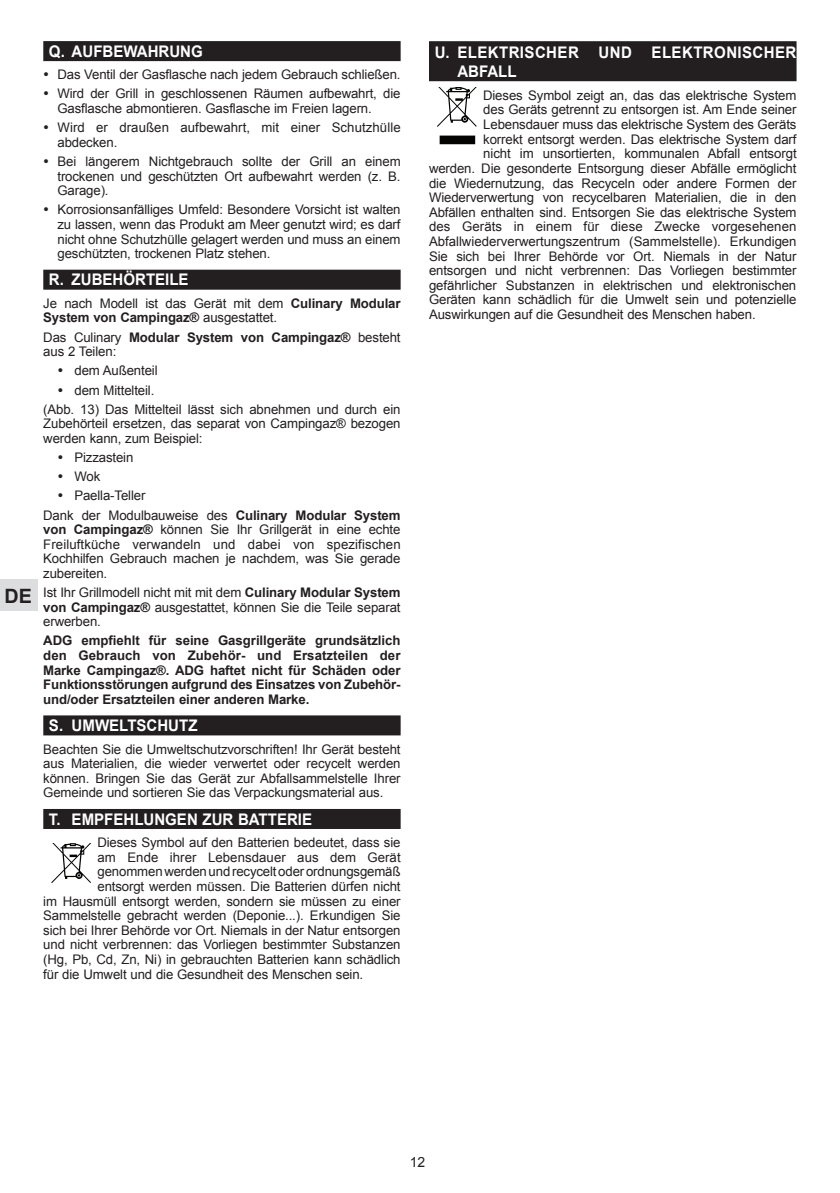
<style>
.page{position:relative;width:840px;height:1193px;background:#fff}
.page>*{position:absolute;margin:0;border:0;box-sizing:border-box;transform-origin:0 0}
.t1{font:700 19.8px "Arial";color:#231f20}
.t2{font:700 16px "Arial";color:#fff;scale:.94 1}
.t3{font:700 16px "Arial";letter-spacing:.025em;color:#fff;scale:.94 1}
.t4{font:14px "Arial";color:#231f20}
.t5{font:13.2px/14.6px "Arial";letter-spacing:-.01em;color:#231f20}
.t6{font:700 13.2px/14.6px "Arial";letter-spacing:-.01em;color:#231f20;text-align:justify}
.s1{font-weight:700}
</style>
<div class="page">
<div style="left:0;top:579px;width:38px;height:32px;background:#dcdddf"></div>
<div style="left:43px;top:41px;width:357px;height:20px;background:#231f20"></div>
<div style="left:43px;top:269px;width:357px;height:20px;background:#231f20"></div>
<div style="left:43px;top:715px;width:357px;height:20px;background:#231f20"></div>
<div style="left:43px;top:808px;width:357px;height:20px;background:#231f20"></div>
<svg style="left:51px;top:843px;width:41px;height:40px"></svg>
<div style="left:429px;top:41px;width:367px;height:40px;background:#231f20"></div>
<svg style="left:437px;top:88px;width:40px;height:56px"></svg>
<h1 class="t1" style="left:5px;top:582px;width:14px">DE</h1>
<p class="t2" style="left:49px;top:41px;width:141px">q. AUFBEWAHRUNG</p>
<p class="t5" style="left:57px;top:65px;width:344px;line-height:19.2px">Das Ventil der Gasflasche nach jedem Gebrauch schließen.<br>Wird der Grill in geschlossenen Räumen aufbewahrt, die</p>
<p class="t5" style="left:57px;top:99px;width:345px;line-height:19.2px">Gasflasche abmontieren. Gasflasche im Freien lagern.<br>Wird er draußen aufbewahrt, mit einer Schutzhülle</p>
<p class="t5" style="left:57px;top:133px;width:345px;line-height:19.2px">abdecken.<br>Bei längerem Nichtgebrauch sollte der Grill an einem</p>
<p class="t5" style="left:57px;top:169px;width:344px">trockenen und geschützten Ort aufbewahrt werden (z. B.<br>Garage).</p>
<p class="t5" style="left:57px;top:202px;width:344px;text-align:justify">Korrosionsanfälliges Umfeld: Besondere Vorsicht ist walten zu lassen, wenn das Produkt am Meer genutzt wird; es darf nicht ohne Schutzhülle gelagert werden und muss an einem geschützten, trockenen Platz stehen.</p>
<p class="t2" style="left:49px;top:269px;width:150px">r. Zubehörteile</p>
<p class="t5" style="left:43px;top:296px;width:359px">Je nach Modell ist das Gerät mit dem <span class="s1">Culinary Modular<br>System von Campingaz®</span> ausgestattet.</p>
<p class="t5" style="left:43px;top:330px;width:359px">Das Culinary <span class="s1">Modular System von Campingaz®</span> besteht aus 2 Teilen:</p>
<p class="t5" style="left:74px;top:363px;width:85px">dem Außenteil</p>
<p class="t5" style="left:74px;top:382px;width:81px">dem Mittelteil.</p>
<p class="t5" style="left:43px;top:402px;width:359px">(Abb. 13) Das Mittelteil lässt sich abnehmen und durch ein</p>
<p class="t5" style="left:43px;top:416px;width:359px">Zubehörteil ersetzen, das separat von Campingaz® bezogen werden kann, zum Beispiel:</p>
<p class="t5" style="left:74px;top:450px;width:60px">Pizzastein</p>
<p class="t5" style="left:74px;top:469px;width:27px">Wok</p>
<p class="t5" style="left:74px;top:488px;width:73px">Paella-Teller</p>
<p class="t5" style="left:43px;top:507px;width:359px">Dank der Modulbauweise des <span class="s1">Culinary Modular System</span></p>
<p class="t5" style="left:43px;top:522px;width:359px;text-align:justify"><span class="s1">von Campingaz®</span> können Sie Ihr Grillgerät in eine echte Freiluftküche verwandeln und dabei von spezifischen Kochhilfen Gebrauch machen je nachdem, was Sie gerade zubereiten.</p>
<p class="t5" style="left:43px;top:585px;width:359px;text-align:justify">Ist Ihr Grillmodell nicht mit mit dem <span class="s1">Culinary Modular System von Campingaz®</span> ausgestattet, können Sie die Teile separat erwerben.</p>
<p class="t6" style="left:43px;top:634px;width:20px">ADG</p>
<p class="t6" style="left:43px;top:634px;width:359px;text-indent:38px">empfiehlt für seine Gasgrillgeräte grundsätzlich den Gebrauch von Zubehör- und Ersatzteilen der Marke Campingaz®. ADG</p>
<p class="t6" style="left:43px;top:663px;width:359px;text-indent:167px">haftet nicht für Schäden oder Funktionsstörungen aufgrund des Einsatzes von Zubehör&shy;und/oder Ersatzteilen einer anderen Marke.</p>
<p class="t2" style="left:49px;top:714px;width:95px">s. U mweltsch</p>
<p class="t2" style="left:168px;top:714px;width:33px">utz</p>
<p class="t5" style="left:43px;top:741px;width:359px;text-align:justify">Beachten Sie die Umweltschutzvorschriften! Ihr Gerät besteht aus Materialien, die wieder verwertet oder recycelt werden können. Bringen Sie das Gerät zur Abfallsammelstelle Ihrer Gemeinde und sortieren Sie das Verpackungsmaterial aus.</p>
<p class="t2" style="left:49px;top:808px;width:281px">t. Empfehlungen zur Batterie</p>
<p class="t5" style="left:97px;top:835px;width:305px">Dieses Symbol auf den Batterien bedeutet, dass sie</p>
<p class="t5" style="left:97px;top:849px;width:305px">am Ende ihrer Lebensdauer aus dem Gerät</p>
<p class="t5" style="left:97px;top:864px;width:304px">genommen werden und recycelt oder ordnungsgemäß</p>
<p class="t5" style="left:97px;top:879px;width:304px">entsorgt werden müssen. Die Batterien dürfen nicht</p>
<p class="t5" style="left:43px;top:893px;width:359px">im Hausmüll entsorgt werden, sondern sie müssen zu einer</p>
<p class="t5" style="left:43px;top:908px;width:359px">Sammelstelle gebracht werden (Deponie...). Erkundigen Sie</p>
<p class="t5" style="left:43px;top:922px;width:359px">sich bei Ihrer Behörde vor Ort. Niemals in der Natur entsorgen</p>
<p class="t5" style="left:43px;top:937px;width:359px">und nicht verbrennen: das Vorliegen bestimmter Substanzen</p>
<p class="t5" style="left:43px;top:952px;width:359px">(Hg, Pb, Cd, Zn, Ni) in gebrauchten Batterien kann schädlich</p>
<p class="t5" style="left:43px;top:966px;width:321px">für die Umwelt und die Gesundheit des Menschen sein.</p>
<p class="t2" style="left:434px;top:42px;width:80px">u. Elektrisch</p>
<p class="t2" style="left:557px;top:42px;width:19px">er</p>
<p class="t3" style="left:598px;top:42px;width:114px">und elektro</p>
<p class="t2" style="left:726px;top:42px;width:23px">nisch</p>
<p class="t2" style="left:775px;top:42px;width:19px">er</p>
<p class="t2" style="left:457px;top:61px;width:23px">Abfa</p>
<p class="t2" style="left:498px;top:61px;width:21px">ll</p>
<p class="t5" style="left:483px;top:88px;width:315px">Dieses Symbol zeigt an, das das elektrische System</p>
<p class="t5" style="left:483px;top:103px;width:315px">des Geräts getrennt zu entsorgen ist. Am Ende seiner</p>
<p class="t5" style="left:483px;top:117px;width:315px">Lebensdauer muss das elektrische System des Geräts</p>
<p class="t5" style="left:483px;top:132px;width:315px">korrekt entsorgt werden. Das elektrische System darf</p>
<p class="t5" style="left:483px;top:146px;width:315px">nicht im unsortierten, kommunalen Abfall entsorgt</p>
<p class="t5" style="left:429px;top:161px;width:369px">werden. Die gesonderte Entsorgung dieser Abfälle ermöglicht</p>
<p class="t5" style="left:429px;top:176px;width:369px">die Wiedernutzung, das Recyceln oder andere Formen der</p>
<p class="t5" style="left:429px;top:190px;width:369px">Wiederverwertung von recycelbaren Materialien, die in den</p>
<p class="t5" style="left:429px;top:205px;width:369px">Abfällen enthalten sind. Entsorgen Sie das elektrische System</p>
<p class="t5" style="left:429px;top:219px;width:369px">des Geräts in einem für diese Zwecke vorgesehenen</p>
<p class="t5" style="left:429px;top:234px;width:369px">Abfallwiederverwertungszentrum (Sammelstelle). Erkundigen</p>
<p class="t5" style="left:429px;top:249px;width:369px">Sie sich bei Ihrer Behörde vor Ort. Niemals in der Natur</p>
<p class="t5" style="left:429px;top:263px;width:369px">entsorgen und nicht verbrennen: Das Vorliegen bestimmter</p>
<p class="t5" style="left:429px;top:278px;width:369px">gefährlicher Substanzen in elektrischen und elektronischen</p>
<p class="t5" style="left:429px;top:292px;width:369px">Geräten kann schädlich für die Umwelt sein und potenzielle</p>
<p class="t5" style="left:429px;top:307px;width:328px">Auswirkungen auf die Gesundheit des Menschen haben.</p>
<p class="t4" style="left:410px;top:1152px;width:17px">12</p>
</div>
